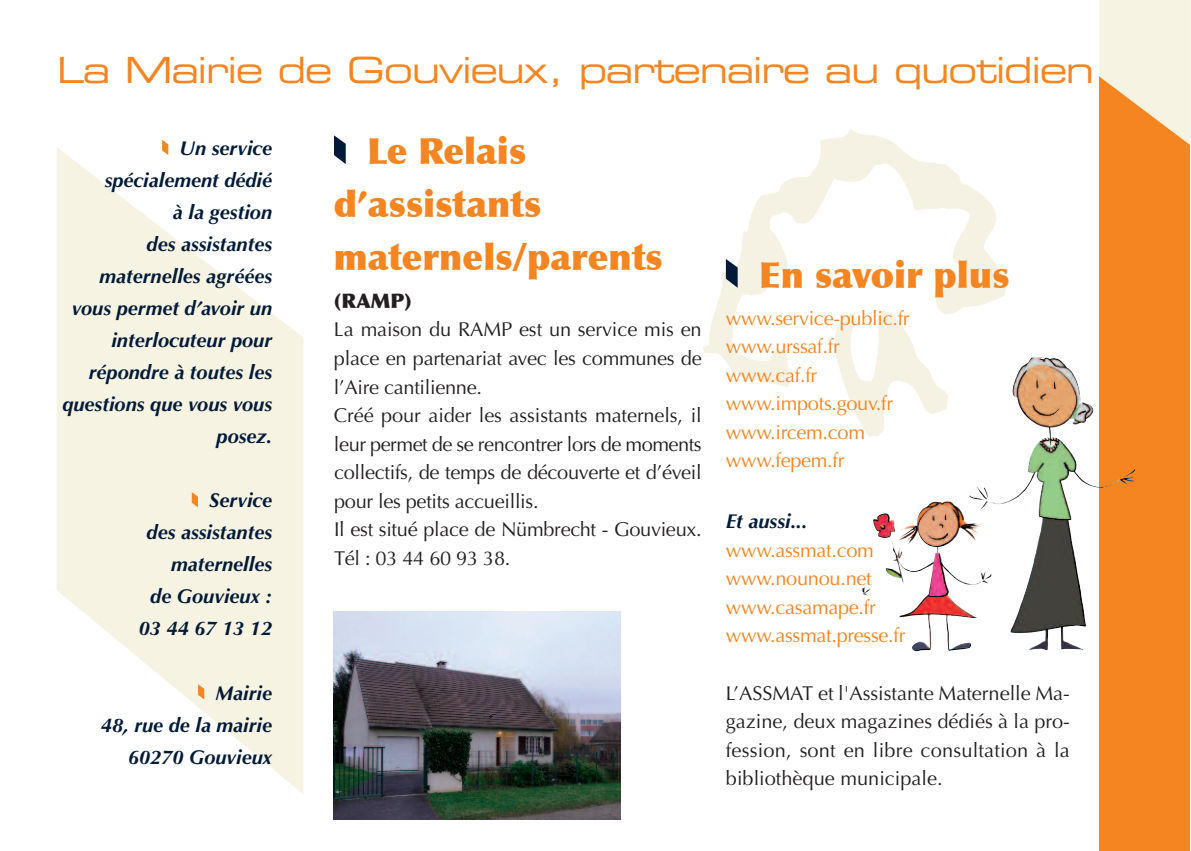
<style>
.page{position:relative;width:1191px;height:851px;background:#fff}
.page>*{position:absolute;margin:0;border:0;box-sizing:border-box;transform-origin:0 0}
.t1{font:900 36px/53px "Optima";color:#f58520}
.t2{font:36px "Eurostile Extended Two";letter-spacing:-.04em;color:#f58520}
.t3{font:20px/28.6px "Optima";letter-spacing:-.015em;color:#231f20}
.t4{font:italic 700 20px/32px "Optima";color:#001a37;text-align:right}
.t5{font:20px/28.6px "Optima";letter-spacing:-.015em;color:#f58520}
.t6{font:900 20px "Optima";color:#231f20}
</style>
<div class="page">
<svg style="left:57px;top:147px;width:246px;height:647px;fill:#f6f3e3"></svg>
<img style="left:845px;top:386px;width:103px;height:50px">
<img style="left:703px;top:129px;width:258px;height:257px">
<svg style="left:334px;top:135px;width:12px;height:29px"></svg>
<div style="left:1099px;top:76px;width:91px;height:774px;background:#f58520"></div>
<svg style="left:1099px;top:0;width:91px;height:145px"></svg>
<svg style="left:192px;top:492px;width:6px;height:15px"></svg>
<svg style="left:162px;top:140px;width:6px;height:15px"></svg>
<svg style="left:198px;top:684px;width:6px;height:15px"></svg>
<svg style="left:726px;top:259px;width:11px;height:29px"></svg>
<img style="left:980px;top:357px;width:154px;height:293px">
<img style="left:334px;top:611px;width:286px;height:208px">
<h1 class="t2" style="left:57px;top:57px;width:1039px">La Mairie de Gouvieux, partenaire au quotidien</h1>
<p class="t4" style="left:62px;top:132px;width:211px">Un service spécialement dédié<br>à la gestion<br>des assistantes maternelles agréées vous permet d’avoir un interlocuteur pour répondre à toutes les questions que vous vous posez.</p>
<p class="t4" style="left:139px;top:484px;width:135px">Service<br>des assistantes maternelles<br>de Gouvieux :<br>03 44 67 13 12</p>
<p class="t4" style="left:101px;top:676px;width:173px">Mairie<br>48, rue de la mairie<br>60270 Gouvieux</p>
<h1 class="t1" style="left:334px;top:125px;width:330px;text-indent:33px">Le Relais d’assistants maternels/parents</h1>
<p class="t6" style="left:334px;top:288px;width:79px">(RAMP)</p>
<p class="t3" style="left:334px;top:315px;width:369px">La maison du RAMP est un service mis en place en partenariat avec les communes de l’Aire cantilienne.<br>Créé pour aider les assistants maternels, il leur permet de se rencontrer lors de moments collectifs, de temps de découverte et d’éveil pour les petits accueillis.<br>Il est situé place de Nümbrecht - Gouvieux.<br>Tél : 03 44 60 93 38.</p>
<h1 class="t1" style="left:759px;top:249px;width:252px">En savoir plus</h1>
<p class="t5" style="left:726px;top:304px;width:185px">www.service-public.fr www.urssaf.fr www.caf.fr www.impots.gouv.fr www.ircem.com www.fepem.fr</p>
<p class="t4" style="left:726px;top:505px;width:83px">Et aussi...</p>
<p class="t5" style="left:726px;top:535px;width:181px">www.assmat.com www.nounou.net www.casamape.fr www.assmat.presse.fr</p>
<p class="t3" style="left:726px;top:678px;width:345px;text-align:justify">L’ASSMAT et l'Assistante Maternelle Ma&shy;gazine, deux magazines dédiés à la pro&shy;fession, sont en libre consultation à la bibliothèque municipale.</p>
</div>
